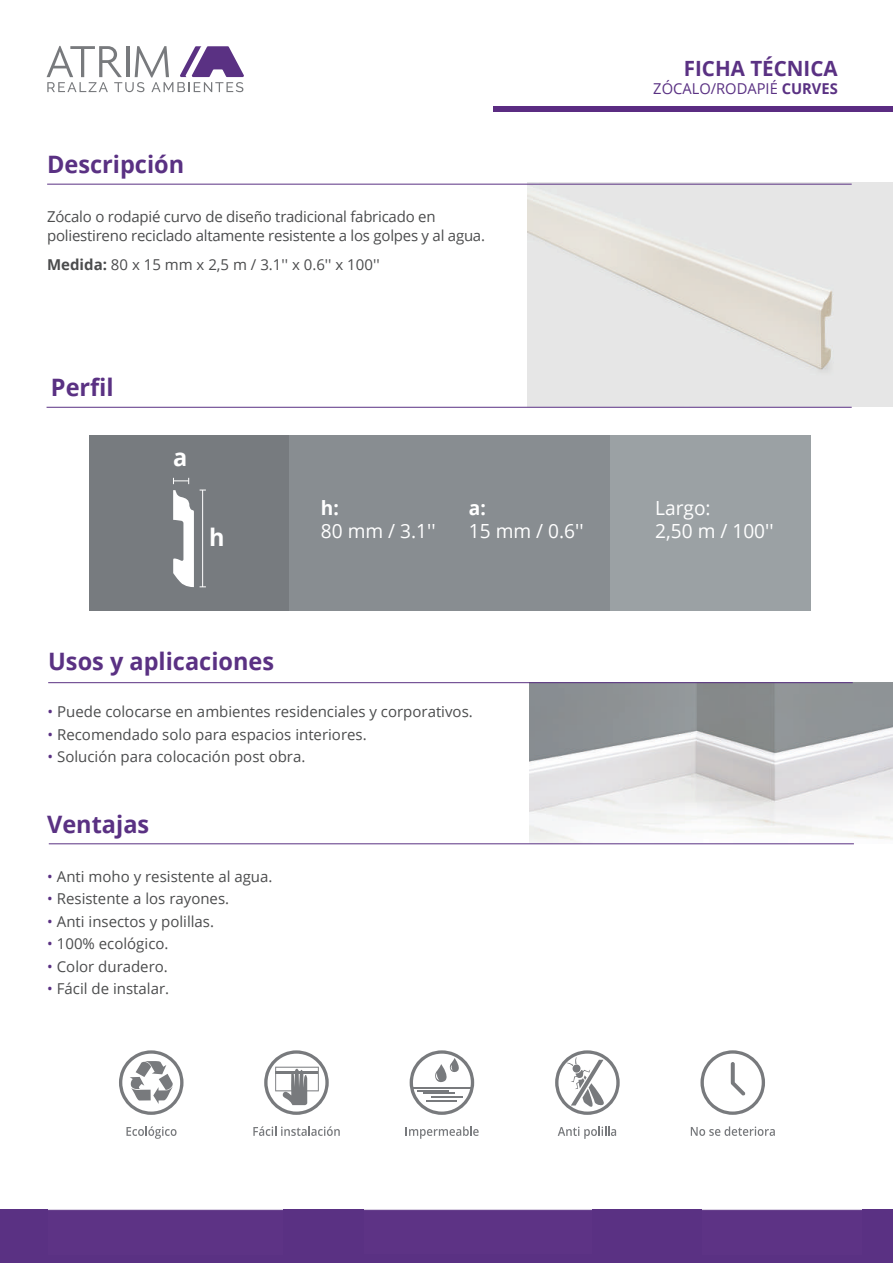
<style>
.page{position:relative;width:893px;height:1263px;background:#fff}
.page>*{position:absolute;margin:0;border:0;box-sizing:border-box;transform-origin:0 0}
.t1{font:700 24px "Open Sans";color:#5a3183}
.t2{font:700 24px "Open Sans";color:#fff}
.t3{font:700 21px "Open Sans";color:#5a3183}
.t4{font:19.5px/22.5px "Open Sans";color:#fff}
.t5{font:700 19.5px "Open Sans";color:#fff}
.t6{font:15px/19.5px "Open Sans";color:#4b4c4d}
.t7{font:15px "Open Sans";color:#5a3183}
.s1{font-weight:700}
.s2{color:#5a3183}
</style>
<div class="page">
<div style="left:608px;top:436px;width:203px;height:175px;background:#9ba1a4"></div>
<div style="left:90px;top:436px;width:203px;height:175px;background:#777b7f"></div>
<div style="left:289px;top:436px;width:321px;height:175px;background:#888d91"></div>
<img style="left:527px;top:183px;width:366px;height:224px">
<img style="left:529px;top:683px;width:364px;height:160px">
<hr style="left:47px;top:184px;width:805px;height:1px;background:#5a3183">
<hr style="left:47px;top:407px;width:805px;height:1px;background:#5a3183">
<hr style="left:49px;top:843px;width:805px;height:1px;background:#5a3183">
<hr style="left:48px;top:682px;width:805px;height:1px;background:#5a3183">
<svg style="left:47px;top:46px;width:197px;height:46px"></svg>
<div style="left:493px;top:107px;width:400px;height:5px;background:#5b2c82"></div>
<svg style="left:126px;top:1126px;width:51px;height:13px"></svg>
<svg style="left:253px;top:1126px;width:87px;height:10px"></svg>
<svg style="left:406px;top:1126px;width:73px;height:13px"></svg>
<svg style="left:558px;top:1126px;width:58px;height:13px"></svg>
<svg style="left:691px;top:1126px;width:84px;height:10px"></svg>
<svg style="left:700px;top:1050px;width:65px;height:65px"></svg>
<svg style="left:555px;top:1050px;width:65px;height:65px"></svg>
<svg style="left:410px;top:1050px;width:64px;height:65px"></svg>
<svg style="left:264px;top:1050px;width:65px;height:65px"></svg>
<svg style="left:119px;top:1050px;width:65px;height:65px"></svg>
<hr style="left:202px;top:490px;width:1px;height:97px;background:#fff">
<svg style="left:173px;top:478px;width:16px;height:6px"></svg>
<svg style="left:173px;top:490px;width:21px;height:97px"></svg>
<div style="left:0;top:1209px;width:893px;height:54px;background:#5a3183"></div>
<img style="left:48px;top:1209px;width:75px;height:2px">
<img style="left:123px;top:1209px;width:159px;height:2px">
<img style="left:365px;top:1209px;width:68px;height:2px">
<img style="left:433px;top:1209px;width:159px;height:2px">
<img style="left:702px;top:1210px;width:159px;height:1px">
<h1 class="t1" style="left:47px;top:148px;width:139px">Descripción</h1>
<p class="t6" style="left:47px;top:206px;width:439px">Zócalo o rodapié curvo de diseño tradicional fabricado en poliestireno reciclado altamente resistente a los golpes y al agua.</p>
<p class="t6" style="left:47px;top:254px;width:334px"><span class="s1">Medida:</span> 80 x 15 mm x 2,5 m / 3.1'' x 0.6'' x 100''</p>
<h1 class="t1" style="left:51px;top:371px;width:64px">Perfil</h1>
<h1 class="t2" style="left:173px;top:440px;width:16px">a</h1>
<h1 class="t2" style="left:209px;top:520px;width:17px">h</h1>
<h1 class="t1" style="left:48px;top:645px;width:227px">Usos y aplicaciones</h1>
<h3 class="t5" style="left:321px;top:494px;width:20px">h:</h3>
<h3 class="t4" style="left:321px;top:519px;width:116px">80 mm / 3.1''</h3>
<h3 class="t5" style="left:469px;top:494px;width:18px">a:</h3>
<h3 class="t4" style="left:469px;top:519px;width:116px">15 mm / 0.6''</h3>
<p class="t6" style="left:48px;top:701px;width:427px"><span class="s2">•</span> Puede colocarse en ambientes residenciales y corporativos.</p>
<p class="t6" style="left:48px;top:724px;width:321px"><span class="s2">•</span> Recomendado solo para espacios interiores.</p>
<p class="t6" style="left:48px;top:746px;width:259px"><span class="s2">•</span> Solución para colocación post obra.</p>
<h1 class="t1" style="left:47px;top:807px;width:104px">Ventajas</h1>
<p class="t6" style="left:47px;top:866px;width:227px"><span class="s2">•</span> Anti moho y resistente al agua.</p>
<p class="t6" style="left:47px;top:888px;width:183px"><span class="s2">•</span> Resistente a los rayones.</p>
<p class="t6" style="left:47px;top:911px;width:168px"><span class="s2">•</span> Anti insectos y polillas.</p>
<p class="t6" style="left:47px;top:933px;width:123px"><span class="s2">•</span> 100% ecológico.</p>
<p class="t6" style="left:47px;top:956px;width:122px"><span class="s2">•</span> Color duradero.</p>
<p class="t6" style="left:47px;top:978px;width:123px"><span class="s2">•</span> Fácil de instalar.</p>
<h2 class="t3" style="left:684px;top:53px;width:155px">FICHA TÉCNICA</h2>
<p class="t7" style="left:653px;top:78px;width:186px">ZÓCALO/RODAPIÉ <span class="s1">CURVES</span></p>
<h3 class="t4" style="left:655px;top:496px;width:120px">Largo:<br>2,50 m / 100''</h3>
</div>
